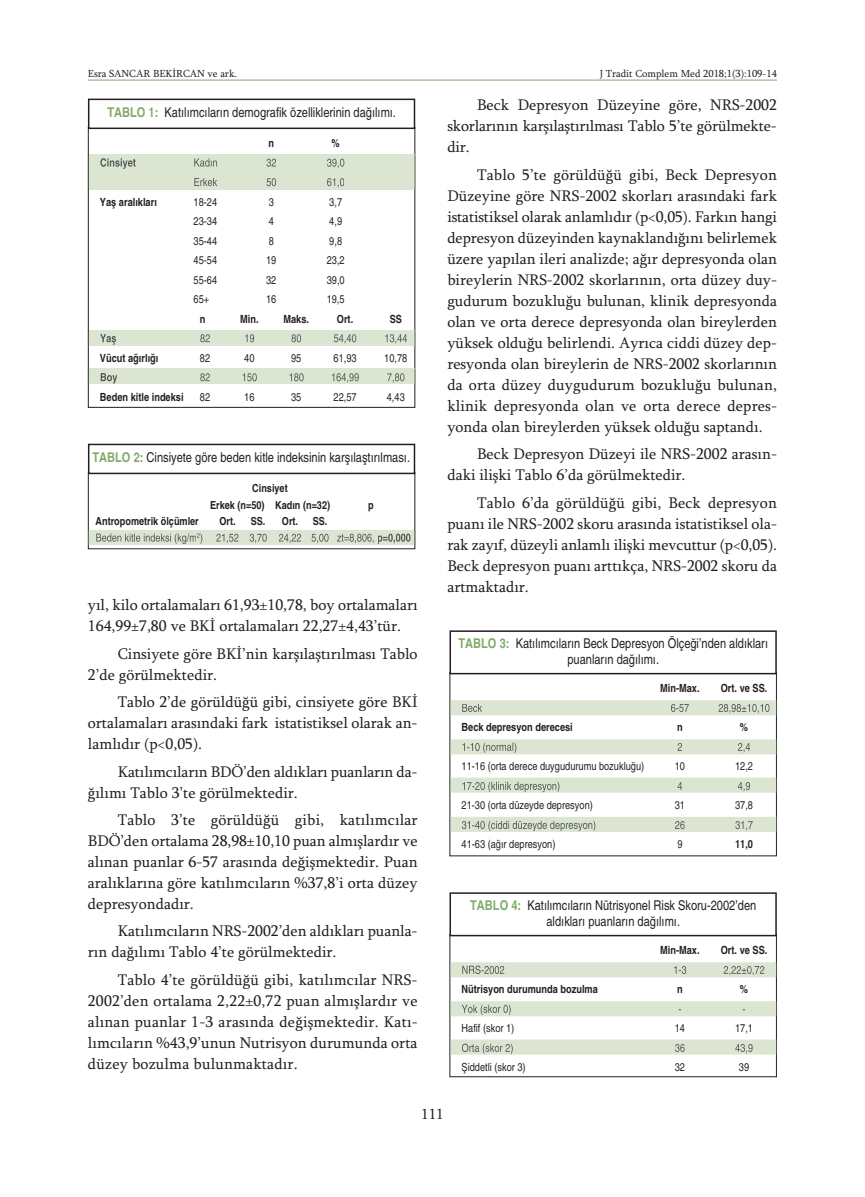
<style>
.page{position:relative;width:865px;height:1197px;background:#fff}
.page>*{position:absolute;margin:0;border:0;box-sizing:border-box;transform-origin:0 0}
.t1{font:15.75px/21px "Sylfaen";color:#231f20;text-align:justify}
.t2{font:15px "Sylfaen";color:#231f20}
.t3{font:condensed 13.5px/16.5px "Helvetica";color:#231f20;text-align:center}
.t4{font:condensed 11.25px "Helvetica";color:#231f20}
.t5{font:700 condensed 11.25px "Helvetica";color:#231f20}
.t6{font:700 condensed 11.1px/16.5px "Helvetica";color:#231f20;text-align:center}
.t7{font:10.5px "Sylfaen";color:#231f20}
.s1{font-weight:700;color:#81ac6b}
</style>
<div class="page">
<hr style="left:88px;top:80px;width:689px;height:1px;background:#81ac6b">
<div style="left:88px;top:99px;width:327px;height:30px;border:2px solid #231f20"></div>
<div style="left:89px;top:155px;width:325px;height:35px;background:#dbe5d2"></div>
<hr style="left:415px;top:155px;width:1px;height:35px;background:#535953">
<hr style="left:88px;top:155px;width:1px;height:35px;background:#535953">
<hr style="left:414px;top:155px;width:1px;height:35px;background:#535953">
<svg style="left:100px;top:158px;width:36px;height:11px"></svg>
<svg style="left:194px;top:158px;width:150px;height:10px"></svg>
<svg style="left:194px;top:178px;width:150px;height:10px"></svg>
<div style="left:89px;top:330px;width:325px;height:15px;background:#dbe5d2"></div>
<svg style="left:88px;top:330px;width:1px;height:15px"></svg>
<svg style="left:414px;top:330px;width:2px;height:15px"></svg>
<svg style="left:100px;top:334px;width:16px;height:10px"></svg>
<svg style="left:200px;top:334px;width:193px;height:10px"></svg>
<div style="left:89px;top:369px;width:325px;height:15px;background:#dbe5d2"></div>
<svg style="left:88px;top:369px;width:1px;height:15px"></svg>
<svg style="left:414px;top:369px;width:2px;height:15px"></svg>
<svg style="left:101px;top:373px;width:16px;height:10px"></svg>
<svg style="left:200px;top:373px;width:154px;height:10px"></svg>
<div style="left:449px;top:630px;width:327px;height:44px;border:2px solid #231f20"></div>
<svg style="left:450px;top:700px;width:327px;height:15px;background:#d4decc"></svg>
<svg style="left:450px;top:739px;width:327px;height:15px;background:#d6e0ce"></svg>
<svg style="left:450px;top:777px;width:327px;height:15px;background:#d4ddcc"></svg>
<svg style="left:450px;top:816px;width:327px;height:15px;background:#d1dac9"></svg>
<div style="left:449px;top:892px;width:327px;height:44px;border:2px solid #231f20"></div>
<svg style="left:450px;top:962px;width:327px;height:15px;background:#d4ddcb"></svg>
<svg style="left:450px;top:1001px;width:327px;height:15px;background:#d7e1cf"></svg>
<svg style="left:450px;top:1039px;width:327px;height:15px;background:#d6dfcd"></svg>
<div style="left:88px;top:443px;width:327px;height:31px;border:2px solid #231f20"></div>
<svg style="left:88px;top:530px;width:328px;height:15px;background:#c7d1bf"></svg>
<p class="t7" style="left:88px;top:67px;width:151px">Esra SANCAR BEKİRCAN ve ark.</p>
<p class="t7" style="left:599px;top:67px;width:179px">J Tradit Complem Med 2018;1(3):109-14</p>
<p class="t3" style="left:107px;top:104px;width:290px"><span class="s1">TABLO 1:</span> Katılımcıların demografik özelliklerinin dağılımı.</p>
<p class="t5" style="left:268px;top:136px;width:7px">n</p>
<p class="t5" style="left:331px;top:136px;width:10px">%</p>
<p class="t5" style="left:100px;top:195px;width:58px">Yaş aralıkları</p>
<p class="t4" style="left:193px;top:195px;width:25px">18-24</p>
<p class="t4" style="left:269px;top:195px;width:7px">3</p>
<p class="t4" style="left:329px;top:195px;width:14px">3,7</p>
<p class="t4" style="left:193px;top:214px;width:25px">23-34</p>
<p class="t4" style="left:269px;top:214px;width:7px">4</p>
<p class="t4" style="left:329px;top:214px;width:14px">4,9</p>
<p class="t4" style="left:193px;top:234px;width:25px">35-44</p>
<p class="t4" style="left:269px;top:234px;width:7px">8</p>
<p class="t4" style="left:329px;top:234px;width:14px">9,8</p>
<p class="t4" style="left:193px;top:253px;width:25px">45-54</p>
<p class="t4" style="left:266px;top:253px;width:12px">19</p>
<p class="t4" style="left:327px;top:253px;width:19px">23,2</p>
<p class="t4" style="left:193px;top:273px;width:25px">55-64</p>
<p class="t4" style="left:266px;top:273px;width:12px">32</p>
<p class="t4" style="left:327px;top:273px;width:19px">39,0</p>
<p class="t4" style="left:193px;top:292px;width:17px">65+</p>
<p class="t4" style="left:266px;top:292px;width:12px">16</p>
<p class="t4" style="left:327px;top:292px;width:19px">19,5</p>
<p class="t5" style="left:200px;top:312px;width:7px">n</p>
<p class="t5" style="left:240px;top:312px;width:20px">Min.</p>
<p class="t5" style="left:283px;top:312px;width:27px">Maks.</p>
<p class="t5" style="left:337px;top:312px;width:18px">Ort.</p>
<p class="t5" style="left:390px;top:312px;width:14px">SS</p>
<p class="t5" style="left:100px;top:351px;width:60px">Vücut ağırlığı</p>
<p class="t4" style="left:200px;top:351px;width:12px">82</p>
<p class="t4" style="left:244px;top:351px;width:12px">40</p>
<p class="t4" style="left:291px;top:351px;width:12px">95</p>
<p class="t4" style="left:333px;top:351px;width:25px">61,93</p>
<p class="t4" style="left:384px;top:351px;width:25px">10,78</p>
<p class="t5" style="left:100px;top:390px;width:85px">Beden kitle indeksi</p>
<p class="t4" style="left:200px;top:390px;width:12px">82</p>
<p class="t4" style="left:244px;top:390px;width:12px">16</p>
<p class="t4" style="left:291px;top:390px;width:12px">35</p>
<p class="t4" style="left:333px;top:390px;width:25px">22,57</p>
<p class="t4" style="left:387px;top:390px;width:19px">4,43</p>
<p class="t3" style="left:92px;top:449px;width:319px"><span class="s1">TABLO 2:</span> Cinsiyete göre beden kitle indeksinin karşılaştırılması.</p>
<p class="t6" style="left:210px;top:480px;width:121px">Cinsiyet<br>Erkek (n=50) Kadın (n=32)</p>
<p class="t6" style="left:96px;top:513px;width:105px">Antropometrik ölçümler</p>
<p class="t6" style="left:219px;top:513px;width:18px">Ort.</p>
<p class="t6" style="left:251px;top:513px;width:49px">SS. Ort.</p>
<p class="t6" style="left:313px;top:513px;width:16px">SS.</p>
<p class="t6" style="left:368px;top:496px;width:7px">p</p>
<p class="t1" style="left:88px;top:594px;width:331px">yıl, kilo ortalamaları 61,93±10,78, boy ortalamaları<br>164,99±7,80 ve BKİ ortalamaları 22,27±4,43’tür.</p>
<p class="t1" style="left:88px;top:642px;width:331px;text-indent:30px">Cinsiyete göre BKİ’nin karşılaştırılması Tablo<br>2’de görülmektedir.</p>
<p class="t1" style="left:88px;top:691px;width:331px;text-indent:30px">Tablo 2’de görüldüğü gibi, cinsiyete göre BKİ ortalamaları arasındaki fark istatistiksel olarak an&shy;lamlıdır (p&lt;0,05).</p>
<p class="t1" style="left:88px;top:760px;width:331px;text-indent:30px">Katılımcıların BDÖ’den aldıkları puanların da&shy;ğılımı Tablo 3’te görülmektedir.</p>
<p class="t1" style="left:88px;top:809px;width:331px;text-indent:30px">Tablo 3’te görüldüğü gibi, katılımcılar BDÖ’den ortalama 28,98±10,10 puan almışlardır ve alınan puanlar 6-57 arasında değişmektedir. Puan aralıklarına göre katılımcıların %37,8’i orta düzey depresyondadır.</p>
<p class="t1" style="left:88px;top:920px;width:331px;text-indent:30px">Katılımcıların NRS-2002’den aldıkları puanla&shy;rın dağılımı Tablo 4’te görülmektedir.</p>
<p class="t1" style="left:88px;top:968px;width:331px;text-indent:30px">Tablo 4’te görüldüğü gibi, katılımcılar NRS-2002’den ortalama 2,22±0,72 puan almışlardır ve alınan puanlar 1-3 arasında değişmektedir. Katı&shy;lımcıların %43,9’unun Nutrisyon durumunda orta düzey bozulma bulunmaktadır.</p>
<p class="t1" style="left:447px;top:94px;width:331px;text-indent:30px">Beck Depresyon Düzeyine göre, NRS-2002 skorlarının karşılaştırılması Tablo 5’te görülmekte&shy;dir.</p>
<p class="t1" style="left:447px;top:164px;width:331px;text-indent:30px">Tablo 5’te görüldüğü gibi, Beck Depresyon Düzeyine göre NRS-2002 skorları arasındaki fark istatistiksel olarak anlamlıdır (p&lt;0,05). Farkın hangi depresyon düzeyinden kaynaklandığını belirlemek üzere yapılan ileri analizde; ağır depresyonda olan bireylerin NRS-2002 skorlarının, orta düzey duy&shy;gudurum bozukluğu bulunan, klinik depresyonda olan ve orta derece depresyonda olan bireylerden yüksek olduğu belirlendi. Ayrıca ciddi düzey dep&shy;resyonda olan bireylerin de NRS-2002 skorlarının da orta düzey duygudurum bozukluğu bulunan, klinik depresyonda olan ve orta derece depres&shy;yonda olan bireylerden yüksek olduğu saptandı.</p>
<p class="t1" style="left:447px;top:443px;width:331px;text-indent:30px">Beck Depresyon Düzeyi ile NRS-2002 arasın&shy;daki ilişki Tablo 6’da görülmektedir.</p>
<p class="t1" style="left:447px;top:491px;width:331px;text-indent:30px">Tablo 6’da görüldüğü gibi, Beck depresyon puanı ile NRS-2002 skoru arasında istatistiksel ola&shy;rak zayıf, düzeyli anlamlı ilişki mevcuttur (p&lt;0,05).<br>Beck depresyon puanı arttıkça, NRS-2002 skoru da artmaktadır.</p>
<p class="t3" style="left:458px;top:634px;width:311px"><span class="s1">TABLO 3:</span> Katılımcıların Beck Depresyon Ölçeği’nden aldıkları puanların dağılımı.</p>
<p class="t5" style="left:660px;top:681px;width:41px">Min-Max.</p>
<p class="t5" style="left:720px;top:681px;width:48px">Ort. ve SS.</p>
<p class="t5" style="left:461px;top:720px;width:113px">Beck depresyon derecesi</p>
<p class="t5" style="left:677px;top:720px;width:7px">n</p>
<p class="t5" style="left:740px;top:720px;width:10px">%</p>
<p class="t4" style="left:461px;top:759px;width:184px">11-16 (orta derece duygudurumu bozukluğu)</p>
<p class="t4" style="left:674px;top:759px;width:12px">10</p>
<p class="t4" style="left:735px;top:759px;width:19px">12,2</p>
<p class="t4" style="left:461px;top:798px;width:133px">21-30 (orta düzeyde depresyon)</p>
<p class="t4" style="left:674px;top:798px;width:12px">31</p>
<p class="t4" style="left:735px;top:798px;width:19px">37,8</p>
<p class="t4" style="left:461px;top:837px;width:95px">41-63 (ağır depresyon)</p>
<p class="t4" style="left:677px;top:837px;width:7px">9</p>
<p class="t5" style="left:735px;top:837px;width:19px">11,0</p>
<p class="t3" style="left:470px;top:896px;width:288px"><span class="s1">TABLO 4:</span> Katılımcıların Nütrisyonel Risk Skoru-2002’den aldıkları puanların dağılımı.</p>
<p class="t5" style="left:660px;top:943px;width:41px">Min-Max.</p>
<p class="t5" style="left:720px;top:943px;width:48px">Ort. ve SS.</p>
<p class="t5" style="left:461px;top:982px;width:138px">Nütrisyon durumunda bozulma</p>
<p class="t5" style="left:677px;top:982px;width:7px">n</p>
<p class="t5" style="left:740px;top:982px;width:10px">%</p>
<p class="t4" style="left:461px;top:1021px;width:54px">Hafif (skor 1)</p>
<p class="t4" style="left:674px;top:1021px;width:12px">14</p>
<p class="t4" style="left:735px;top:1021px;width:19px">17,1</p>
<p class="t4" style="left:461px;top:1060px;width:66px">Şiddetli (skor 3)</p>
<p class="t4" style="left:674px;top:1060px;width:12px">32</p>
<p class="t4" style="left:739px;top:1060px;width:12px">39</p>
<p class="t2" style="left:421px;top:1104px;width:24px">111</p>
</div>
